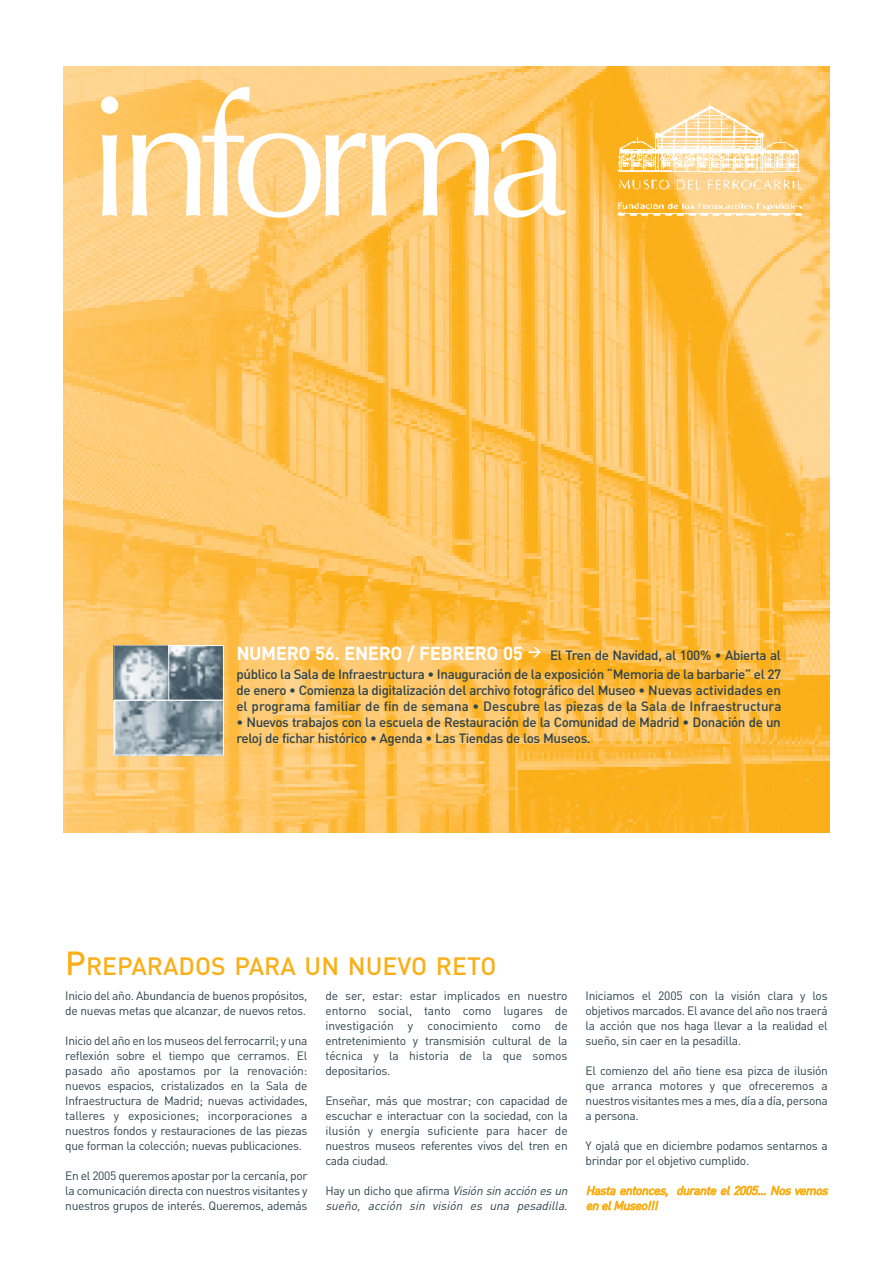
<style>
.page{position:relative;width:893px;height:1263px;background:#fff}
.page>*{position:absolute;margin:0;border:0;box-sizing:border-box;transform-origin:0 0}
.t1{font:169.95px "Optima";letter-spacing:-.085em;color:#fff}
.t2{font:500 24.75px "DIN";color:#faaf18}
.t3{font:500 13.35px/18.1px "DIN";letter-spacing:-.025em;color:#2d424d}
.t4{font:500 13.35px/16px "DIN";color:#2d424d}
.t5{font:12px/15px "DIN";letter-spacing:-.025em;color:#2d424d;text-align:justify}
.t6{font:italic 12px/15px "DIN";color:#2d424d}
.t7{font:italic 12px/15px "DIN";color:#faaf18}
.s1{font-weight:700;font-size:18.75px;color:#fff}
.s2{font-size:33px}
.s3{font-style:normal}
</style>
<div class="page">
<img style="left:64px;top:66px;width:765px;height:766px">
<img style="left:609px;top:94px;width:201px;height:126px">
<svg style="left:114px;top:645px;width:54px;height:55px;background:#acb8bf"></svg>
<svg style="left:170px;top:647px;width:52px;height:51px;background:#6a7d87"></svg>
<div style="left:168px;top:645px;width:56px;height:55px;border:1px solid #fff"></div>
<svg style="left:116px;top:702px;width:106px;height:51px;background:#95a5ae"></svg>
<div style="left:114px;top:700px;width:110px;height:55px;border:1px solid #fff"></div>
<h1 class="t1" style="left:86px;top:88px;width:487px">informa</h1>
<p class="t3" style="left:236px;top:647px;width:546px"><span class="s1">NUMERO 56. ENERO / FEBRERO 05</span> <sup>&gt;</sup> El Tren de Navidad, al 100% • Abierta al público la Sala de Infraestructura • Inauguración de la exposición “Memoria de la barbarie” el 27</p>
<p class="t4" style="left:236px;top:682px;width:546px">de enero • Comienza la digitalización del archivo fotográfico del Museo • Nuevas actividades en el programa familiar de fin de semana • Descubre las piezas de la Sala de Infraestructura</p>
<p class="t3" style="left:236px;top:714px;width:546px;line-height:16px">• Nuevos trabajos con la escuela de Restauración de la Comunidad de Madrid • Donación de un reloj de fichar histórico • Agenda • Las Tiendas de los Museos.</p>
<h2 class="t2" style="left:65px;top:952px;width:433px"><span class="s2">P</span>REPARADOS PARA UN NUEVO RETO</h2>
<p class="t5" style="left:65px;top:988px;width:244px">Inicio del año. Abundancia de buenos propósitos, de nuevas metas que alcanzar, de nuevos retos.</p>
<p class="t5" style="left:65px;top:1033px;width:244px">Inicio del año en los museos del ferrocarril; y una reflexión sobre el tiempo que cerramos. El pasado año apostamos por la renovación: nuevos espacios, cristalizados en la Sala de Infraestructura de Madrid; nuevas actividades, talleres y exposiciones; incorporaciones a nuestros fondos y restauraciones de las piezas que forman la colección; nuevas publicaciones.</p>
<p class="t5" style="left:65px;top:1168px;width:244px">En el 2005 queremos apostar por la cercanía, por la comunicación directa con nuestros visitantes y nuestros grupos de interés. Queremos, además</p>
<p class="t5" style="left:325px;top:988px;width:244px">de ser, estar: estar implicados en nuestro entorno social, tanto como lugares de investigación y conocimiento como de entretenimiento y transmisión cultural de la técnica y la historia de la que somos depositarios.</p>
<p class="t5" style="left:325px;top:1093px;width:244px">Enseñar, más que mostrar; con capacidad de escuchar e interactuar con la sociedad, con la ilusión y energía suficiente para hacer de nuestros museos referentes vivos del tren en cada ciudad.</p>
<p class="t6" style="left:325px;top:1183px;width:246px"><span class="s3">Hay un dicho que afirma</span> Visión sin acción es un sueño, acción sin visión es una pesadilla.</p>
<p class="t5" style="left:586px;top:988px;width:244px">Iniciamos el 2005 con la visión clara y los objetivos marcados. El avance del año nos traerá la acción que nos haga llevar a la realidad el sueño, sin caer en la pesadilla.</p>
<p class="t5" style="left:586px;top:1063px;width:244px">El comienzo del año tiene esa pizca de ilusión que arranca motores y que ofreceremos a nuestros visitantes mes a mes, día a día, persona a persona.</p>
<p class="t5" style="left:586px;top:1138px;width:244px">Y ojalá que en diciembre podamos sentarnos a brindar por el objetivo cumplido.</p>
<p class="t7" style="left:586px;top:1183px;width:246px">Hasta entonces, durante el 2005... Nos vemos en el Museo!!!</p>
</div>
